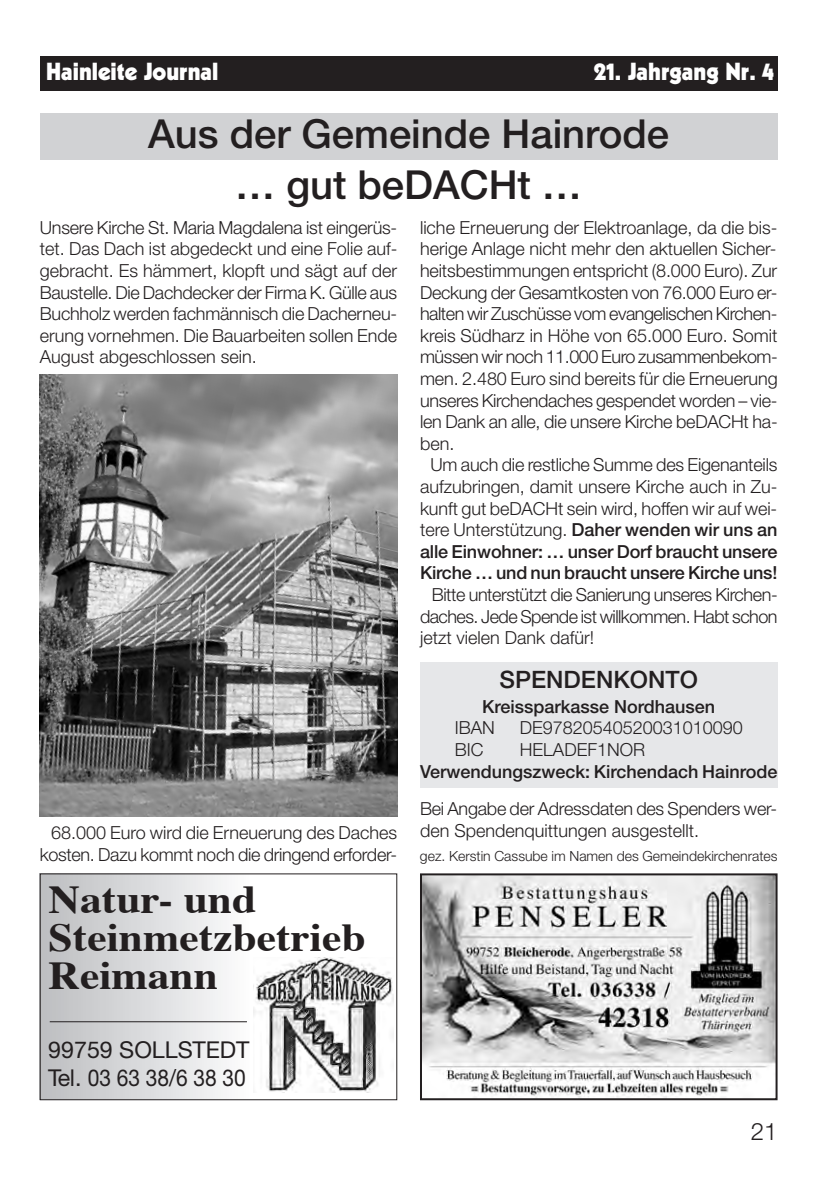
<style>
.page{position:relative;width:840px;height:1191px;background:#fff}
.page>*{position:absolute;margin:0;border:0;box-sizing:border-box;transform-origin:0 0}
.t1{font:500 40px "Helvetica Neue";color:#231f20}
.t2{font:700 39.6px/38px "Times";color:#231f20;scale:1.1 1}
.t3{font:900 24px "Kabel";color:#fff}
.t4{font:500 24px "Helvetica Neue";color:#231f20}
.t5{font:300 24px "Helvetica Neue";color:#231f20}
.t6{font:23.2px/28px "Helvetica Neue";color:#231f20}
.t7{font:300 18px/21.6px "Helvetica Neue";letter-spacing:-.005em;color:#231f20;text-align:justify}
.t8{font:500 18px "Helvetica Neue";color:#231f20}
.t9{font:300 18px "Helvetica Neue";letter-spacing:-.025em;color:#231f20}
.t10{font:300 14px "Helvetica Neue";color:#231f20}
.s1{font-weight:300}
</style>
<div class="page">
<div style="left:420px;top:662px;width:357px;height:125px;background:#e6e7e9"></div>
<img style="left:40px;top:375px;width:357px;height:442px">
<div style="left:40px;top:57px;width:737px;height:34px;background:#231f20"></div>
<div style="left:40px;top:113px;width:737px;height:47px;background:#d1d2d4"></div>
<img style="left:423px;top:876px;width:351px;height:221px">
<div style="left:420px;top:873px;width:357px;height:227px;border:2px solid #231f20"></div>
<div style="left:40px;top:873px;width:209px;height:226px;background:linear-gradient(to right,#bcbdc0,#fcfcfd)"></div>
<img style="left:253px;top:957px;width:140px;height:135px">
<div style="left:40px;top:873px;width:357px;height:227px;border:1px solid #231f20"></div>
<hr style="left:50px;top:1021px;width:197px;height:1px;background:#231f20">
<h3 class="t3" style="left:46px;top:62px;width:174px">Hainleite Journal</h3>
<h3 class="t3" style="left:593px;top:62px;width:182px">21. Jahrgang Nr. 4</h3>
<h1 class="t1" style="left:148px;top:119px;width:522px">Aus der Gemeinde Hainrode</h1>
<h1 class="t1" style="left:235px;top:170px;width:348px">… gut beDACHt …</h1>
<p class="t7" style="left:40px;top:218px;width:359px">Unsere Kirche St. Maria Magdalena ist eingerüs&shy;tet. Das Dach ist abgedeckt und eine Folie auf&shy;gebracht. Es hämmert, klopft und sägt auf der Baustelle. Die Dachdecker der Firma K. Gülle aus Buchholz werden fachmännisch die Dacherneu&shy;erung vornehmen. Die Bauarbeiten sollen Ende August abgeschlossen sein.</p>
<p class="t7" style="left:40px;top:823px;width:359px;text-align:right">68.000 Euro wird die Erneuerung des Daches kosten. Dazu kommt noch die dringend erforder-</p>
<h2 class="t2" style="left:49px;top:884px;width:289px">natur- und steinmetzbetrieb<br>Reimann</h2>
<p class="t6" style="left:48px;top:1038px;width:203px">99759 SOLLSTEDT<br>Tel. 03 63 38/6 38 30</p>
<p class="t7" style="left:420px;top:218px;width:359px">liche Erneuerung der Elektroanlage, da die bis-</p>
<p class="t7" style="left:420px;top:240px;width:358px">herige Anlage nicht mehr den aktuellen Sicher-</p>
<p class="t7" style="left:420px;top:261px;width:358px">heitsbestimmungen entspricht (8.000 Euro). Zur</p>
<p class="t7" style="left:420px;top:283px;width:358px">Deckung der Gesamtkosten von 76.000 Euro er-</p>
<p class="t9" style="left:420px;top:307px;width:359px">halten wir Zuschüsse vom evangelischen Kirchen-</p>
<p class="t7" style="left:420px;top:326px;width:359px">kreis Südharz in Höhe von 65.000 Euro. Somit</p>
<p class="t9" style="left:420px;top:350px;width:359px">müssen wir noch 11.000 Euro zusammenbekom-</p>
<p class="t7" style="left:420px;top:369px;width:359px">men. 2.480 Euro sind bereits für die Erneuerung</p>
<p class="t7" style="left:420px;top:391px;width:358px">unseres Kirchendaches gespendet worden – vie-</p>
<p class="t7" style="left:420px;top:413px;width:359px">len Dank an alle, die unsere Kirche beDACHt ha-</p>
<p class="t7" style="left:420px;top:434px;width:36px">ben.</p>
<p class="t7" style="left:430px;top:456px;width:348px">Um auch die restliche Summe des Eigenanteils</p>
<p class="t7" style="left:420px;top:477px;width:359px">aufzubringen, damit unsere Kirche auch in Zu-</p>
<p class="t7" style="left:420px;top:499px;width:358px">kunft gut beDACHt sein wird, hoffen wir auf wei-</p>
<p class="t8" style="left:420px;top:523px;width:359px"><span class="s1">tere Unterstützung.</span> Daher wenden wir uns an</p>
<p class="t8" style="left:420px;top:545px;width:358px">alle Einwohner: … unser Dorf braucht unsere</p>
<p class="t8" style="left:420px;top:566px;width:358px">Kirche … und nun braucht unsere Kirche uns!</p>
<p class="t7" style="left:420px;top:585px;width:359px;text-indent:12px">Bitte unterstützt die Sanierung unseres Kirchen&shy;daches. Jede Spende ist willkommen. Habt schon jetzt vielen Dank dafür!</p>
<h3 class="t4" style="left:499px;top:671px;width:200px">SPENDENKONTO</h3>
<p class="t8" style="left:482px;top:700px;width:234px">Kreissparkasse Nordhausen</p>
<p class="t7" style="left:454px;top:719px;width:42px">IBAN</p>
<p class="t7" style="left:519px;top:719px;width:224px">DE97820540520031010090</p>
<p class="t7" style="left:454px;top:740px;width:30px">BIC</p>
<p class="t7" style="left:519px;top:740px;width:126px">HELADEF1NOR</p>
<p class="t8" style="left:420px;top:764px;width:359px">Verwendungszweck: Kirchendach Hainrode</p>
<p class="t7" style="left:420px;top:799px;width:358px">Bei Angabe der Adressdaten des Spenders wer&shy;den Spendenquittungen ausgestellt.</p>
<p class="t10" style="left:420px;top:850px;width:359px">gez. Kerstin Cassube im Namen des Gemeindekirchenrates</p>
<h3 class="t5" style="left:750px;top:1123px;width:28px">21</h3>
</div>
